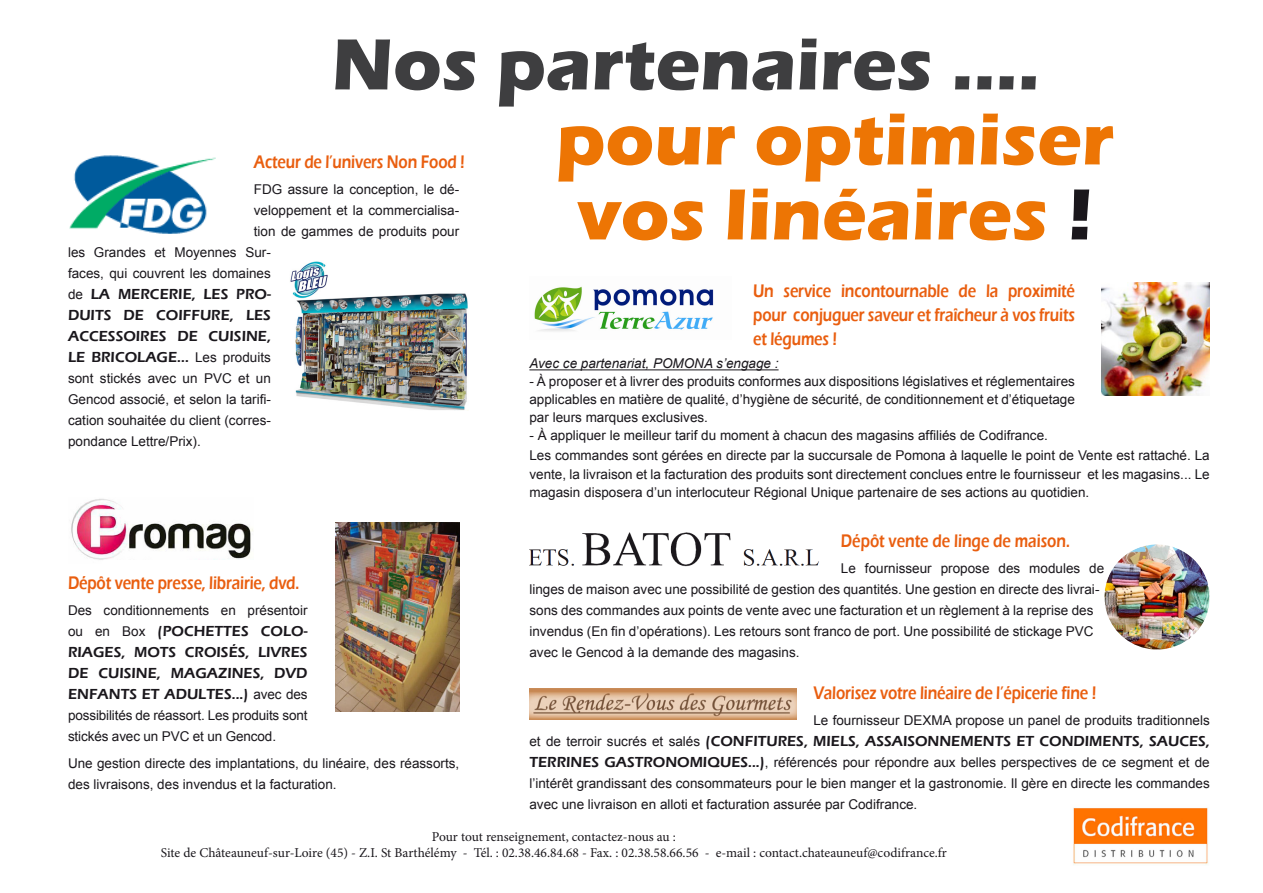
<style>
.page{position:relative;width:1263px;height:893px;background:#fff}
.page>*{position:absolute;margin:0;border:0;box-sizing:border-box;transform-origin:0 0}
.t1{font:700 75px/75px "Eras ITC";color:#ed7504}
.t2{font:700 75px "Eras ITC";color:#3e3e40}
.t3{font:600 18.75px/24px "Eras ITC";letter-spacing:-.01em;color:#e95e0f;text-align:justify;scale:.8 1}
.t4{font:600 15px/21px "Eras ITC";color:#1a171c;text-align:justify}
.t5{font:13.5px/21px "Arial";color:#1a171c}
.t6{font:13.5px/16.2px "Minion Pro";color:#1a171c;text-align:center}
.t7{font:italic 13.5px "Arial";color:#1a171c}
.s1{color:#1a171c}
.s2{font-family:"Arial";font-weight:400;font-size:13.5px}
.s3{font-family:"Eras ITC";font-weight:600;font-size:15px}
</style>
<div class="page">
<hr style="left:529px;top:369px;width:249px;height:1px;background:#1a171c">
<img style="left:290px;top:261px;width:178px;height:149px">
<img style="left:336px;top:523px;width:123px;height:189px">
<img style="left:534px;top:286px;width:180px;height:46px">
<img style="left:1101px;top:282px;width:109px;height:114px">
<img style="left:69px;top:155px;width:147px;height:79px">
<img style="left:71px;top:499px;width:182px;height:61px">
<img style="left:529px;top:532px;width:290px;height:35px">
<img style="left:1126px;top:544px;width:28px;height:11px">
<img style="left:1073px;top:807px;width:135px;height:58px">
<img style="left:529px;top:688px;width:267px;height:31px">
<h1 class="t2" style="left:332px;top:21px;width:710px">Nos partenaires ....</h1>
<h1 class="t1" style="left:556px;top:102px;width:559px">pour optimiser vos linéaires <span class="s1">!</span></h1>
<h2 class="t3" style="left:254px;top:150px;width:265px">Acteur de l’univers Non Food !</h2>
<p class="t5" style="left:254px;top:179px;width:207px">FDG assure la conception, le dé-</p>
<p class="t5" style="left:254px;top:200px;width:207px">veloppement et la commercialisa-</p>
<p class="t5" style="left:254px;top:221px;width:207px">tion de gammes de produits pour</p>
<p class="t5" style="left:68px;top:242px;width:204px">les Grandes et Moyennes Sur-</p>
<p class="t5" style="left:68px;top:263px;width:204px">faces, qui couvrent les domaines</p>
<p class="t4" style="left:68px;top:283px;width:204px"><span class="s2">de</span> LA MERCERIE, LES PRO-DUITS DE COIFFURE, LES ACCESSOIRES DE CUISINE, LE BRICOLAGE... <span class="s2">Les produits</span></p>
<p class="t5" style="left:68px;top:368px;width:204px;text-align:justify">sont stickés avec un PVC et un Gencod associé, et selon la tarifi&shy;cation souhaitée du client (corres&shy;pondance Lettre/Prix).</p>
<h2 class="t3" style="left:753px;top:279px;width:404px">Un service incontournable de la proximité pour conjuguer saveur et fraîcheur à vos fruits et légumes !</h2>
<p class="t7" style="left:529px;top:355px;width:251px">Avec ce partenariat, POMONA s’engage :</p>
<p class="t5" style="left:529px;top:373px;width:547px;line-height:18px;text-align:justify">- À proposer et à livrer des produits conformes aux dispositions législatives et réglementaires applicables en matière de qualité, d’hygiène de sécurité, de conditionnement et d’étiquetage par leurs marques exclusives.</p>
<p class="t5" style="left:529px;top:426px;width:682px;line-height:19.5px">- À appliquer le meilleur tarif du moment à chacun des magasins affiliés de Codifrance.<br>Les commandes sont gérées en directe par la succursale de Pomona à laquelle le point de Vente est rattaché. La vente, la livraison et la facturation des produits sont directement conclues entre le fournisseur et les magasins... Le</p>
<p class="t5" style="left:529px;top:482px;width:561px">magasin disposera d’un interlocuteur Régional Unique partenaire de ses actions au quotidien.</p>
<h2 class="t3" style="left:68px;top:571px;width:291px">Dépôt vente presse, librairie, dvd.</h2>
<p class="t5" style="left:68px;top:600px;width:241px">Des conditionnements en présentoir</p>
<p class="t4" style="left:68px;top:621px;width:241px"><span class="s2">ou en Box</span> (POCHETTES COLO-RIAGES, MOTS CROISÉS, LIVRES DE CUISINE, MAGAZINES, DVD ENFANTS ET ADULTES...) <span class="s2">avec des</span></p>
<p class="t5" style="left:68px;top:705px;width:241px">possibilités de réassort. Les produits sont stickés avec un PVC et un Gencod.</p>
<p class="t5" style="left:68px;top:752px;width:393px">Une gestion directe des implantations, du linéaire, des réassorts, des livraisons, des invendus et la facturation.</p>
<h2 class="t3" style="left:841px;top:528px;width:288px">Dépôt vente de linge de maison.</h2>
<p class="t5" style="left:529px;top:558px;width:576px;text-indent:311px">Le fournisseur propose des modules de linges de maison avec une possibilité de gestion des quantités. Une gestion en directe des livrai&shy;sons des commandes aux points de vente avec une facturation et un règlement à la reprise des invendus (En fin d’opérations). Les retours sont franco de port. Une possibilité de stickage PVC avec le Gencod à la demande des magasins.</p>
<h2 class="t3" style="left:813px;top:680px;width:355px">Valorisez votre linéaire de l’épicerie fine !</h2>
<p class="t5" style="left:813px;top:710px;width:398px">Le fournisseur DEXMA propose un panel de produits traditionnels</p>
<p class="t4" style="left:529px;top:730px;width:682px"><span class="s2">et de terroir sucrés et salés</span> (CONFITURES, MIELS, ASSAISONNEMENTS ET CONDIMENTS, SAUCES,</p>
<p class="t5" style="left:529px;top:752px;width:682px;text-align:justify"><span class="s3">TERRINES GASTRONOMIQUES...)</span>, référencés pour répondre aux belles perspectives de ce segment et de l’intérêt grandissant des consommateurs pour le bien manger et la gastronomie. Il gère en directe les commandes avec une livraison en alloti et facturation assurée par Codifrance.</p>
<p class="t6" style="left:161px;top:829px;width:788px">Pour tout renseignement, contactez-nous au :<br>Site de Châteauneuf-sur-Loire (45) - Z.I. St Barthélémy - Tél. : 02.38.46.84.68 - Fax. : 02.38.58.66.56 - e-mail : contact.chateauneuf@codifrance.fr</p>
</div>
